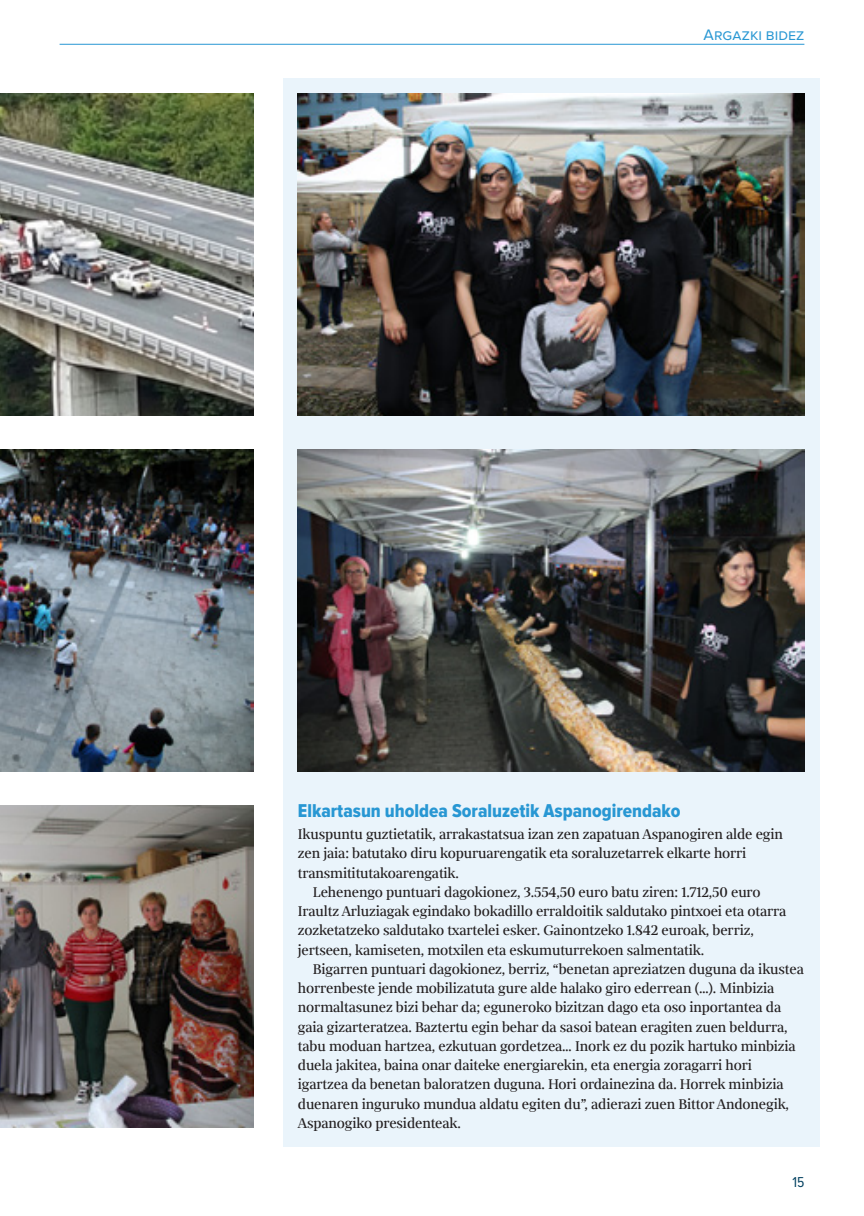
<style>
.page{position:relative;width:864px;height:1216px;background:#fff}
.page>*{position:absolute;margin:0;border:0;box-sizing:border-box;transform-origin:0 0}
.Titulua-14{font:19.25px "Proxima Nova Cond Extrabld";color:#2897d3}
.Testua-Koxka{font:15.75px/19.2px "Milio";letter-spacing:-.01em;color:#231f20}
.Testua-Hasi{font:15.75px/19.2px "Milio";letter-spacing:-.01em;color:#231f20}
.Saila_Eskuman{font:15.75px "Proxima Nova S";letter-spacing:.005em;color:#2897d3}
.t1{font:14.88px "Proxima Nova Cond";color:#064362}
</style>
<div class="page">
<hr style="left:60px;top:44px;width:744px;height:1px;background:#2897d3">
<div style="left:283px;top:78px;width:536px;height:1068px;background:#eaf4fb"></div>
<img style="left:298px;top:93px;width:506px;height:322px">
<img style="left:298px;top:449px;width:506px;height:322px">
<img style="left:0;top:805px;width:253px;height:322px">
<img style="left:0;top:93px;width:253px;height:322px">
<img style="left:0;top:449px;width:253px;height:322px">
<p class="Saila_Eskuman" style="left:703px;top:26px;width:102px">Argazki bidez</p>
<p class="Titulua-14" style="left:298px;top:799px;width:384px">Elkartasun uholdea Soraluzetik Aspanogirendako</p>
<p class="Testua-Hasi" style="left:298px;top:824px;width:486px">Ikuspuntu guztietatik, arrakastatsua izan zen zapatuan Aspanogiren alde egin zen jaia: batutako diru kopuruarengatik eta soraluzetarrek elkarte horri transmititutakoarengatik.</p>
<p class="Testua-Koxka" style="left:298px;top:882px;width:489px;text-indent:15px">Lehenengo puntuari dagokionez, 3.554,50 euro batu ziren: 1.712,50 euro Iraultz Arluziagak egindako bokadillo erraldoitik saldutako pintxoei eta otarra zozketatzeko saldutako txartelei esker. Gainontzeko 1.842 euroak, berriz, jertseen, kamiseten, motxilen eta eskumuturrekoen salmentatik.</p>
<p class="Testua-Koxka" style="left:298px;top:959px;width:507px;text-indent:15px">Bigarren puntuari dagokionez, berriz, “benetan apreziatzen duguna da ikustea horrenbeste jende mobilizatuta gure alde halako giro ederrean (…). Minbizia normaltasunez bizi behar da; eguneroko bizitzan dago eta oso inportantea da gaia gizarteratzea. Baztertu egin behar da sasoi batean eragiten zuen beldurra, tabu moduan hartzea, ezkutuan gordetzea… Inork ez du pozik hartuko minbizia duela jakitea, baina onar daiteke energiarekin, eta energia zoragarri hori igartzea da benetan baloratzen duguna. Hori ordainezina da. Horrek minbizia duenaren inguruko mundua aldatu egiten du”, adierazi zuen Bittor Andonegik, Aspanogiko presidenteak.</p>
<p class="t1" style="left:792px;top:1173px;width:13px">15</p>
</div>
